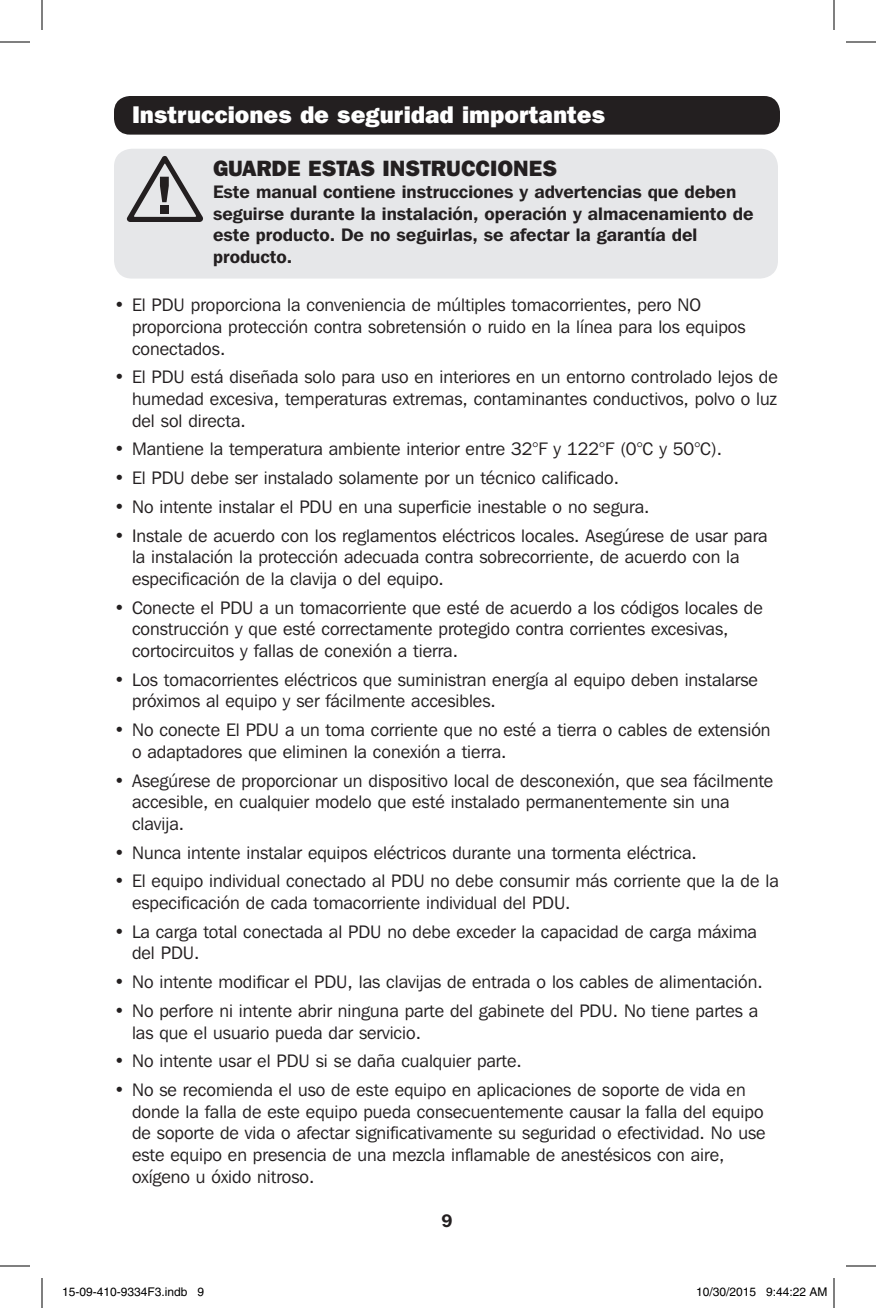
<style>
.page{position:relative;width:876px;height:1308px;background:#fff}
.page>*{position:absolute;margin:0;border:0;box-sizing:border-box;transform-origin:0 0}
.t1{font:800 24px "Franklin Gothic IT Cby BT";color:#fff}
.t2{font:800 22px "Franklin Gothic IT Cby BT";color:#231f20}
.t3{font:18px/21.6px "Franklin Gothic IT Cby BT";color:#231f20}
.t4{font:600 18px/21.6px "Franklin Gothic IT Cby BT";color:#231f20}
.t5{font:12px "Helvetica";color:#000}
</style>
<div class="page">
<div style="left:114px;top:96px;width:666px;height:39px;background:#231f20;border-radius:16px"></div>
<div style="left:114px;top:149px;width:664px;height:130px;background:#e6e7e9;border-radius:18px"></div>
<svg style="left:127px;top:156px;width:76px;height:66px"></svg>
<div style="left:160px;top:206px;width:8px;height:8px;background:#231f20"></div>
<hr style="left:0;top:42px;width:30px;height:1px;background:#000">
<hr style="left:846px;top:42px;width:30px;height:1px;background:#000">
<hr style="left:0;top:1266px;width:30px;height:1px;background:#000">
<hr style="left:846px;top:1266px;width:30px;height:1px;background:#000">
<hr style="left:42px;top:0;width:1px;height:30px;background:#000">
<hr style="left:42px;top:1278px;width:1px;height:30px;background:#000">
<hr style="left:834px;top:0;width:1px;height:30px;background:#000">
<hr style="left:834px;top:1278px;width:1px;height:30px;background:#000">
<div style="left:111px;top:1288px;width:5px;height:8px;border:1px solid #fff;border-radius:50%"></div>
<div style="left:110px;top:1287px;width:7px;height:10px;border:1px solid #fff;border-radius:50%"></div>
<div style="left:737px;top:1288px;width:5px;height:8px;border:1px solid #fff;border-radius:50%"></div>
<div style="left:736px;top:1287px;width:7px;height:10px;border:1px solid #fff;border-radius:50%"></div>
<p class="t1" style="left:132px;top:99px;width:475px">Instrucciones de seguridad importantes</p>
<p class="t2" style="left:213px;top:155px;width:346px">GUARDE ESTAS INSTRUCCIONES</p>
<p class="t4" style="left:213px;top:180px;width:542px">Este manual contiene instrucciones y advertencias que deben seguirse durante la instalación, operación y almacenamiento de este producto. De no seguirlas, se afectar la garantía del producto.</p>
<p class="t3" style="left:132px;top:294px;width:615px;text-indent:-18px">• El PDU proporciona la conveniencia de múltiples tomacorrientes, pero NO proporciona protección contra sobretensión o ruido en la línea para los equipos conectados.</p>
<p class="t3" style="left:132px;top:366px;width:647px;text-align:justify;text-indent:-18px">• El PDU está diseñada solo para uso en interiores en un entorno controlado lejos de humedad excesiva, temperaturas extremas, contaminantes conductivos, polvo o luz del sol directa.</p>
<p class="t3" style="left:114px;top:438px;width:610px">• Mantiene la temperatura ambiente interior entre 32°F y 122°F (0°C y 50°C).</p>
<p class="t3" style="left:114px;top:467px;width:507px">• El PDU debe ser instalado solamente por un técnico calificado.</p>
<p class="t3" style="left:114px;top:496px;width:537px">• No intente instalar el PDU en una superficie inestable o no segura.</p>
<p class="t3" style="left:132px;top:524px;width:637px;text-indent:-18px">• Instale de acuerdo con los reglamentos eléctricos locales. Asegúrese de usar para la instalación la protección adecuada contra sobrecorriente, de acuerdo con la especificación de la clavija o del equipo.</p>
<p class="t3" style="left:132px;top:596px;width:632px;text-indent:-18px">• Conecte el PDU a un tomacorriente que esté de acuerdo a los códigos locales de construcción y que esté correctamente protegido contra corrientes excesivas, cortocircuitos y fallas de conexión a tierra.</p>
<p class="t3" style="left:132px;top:668px;width:627px;text-indent:-18px">• Los tomacorrientes eléctricos que suministran energía al equipo deben instalarse próximos al equipo y ser fácilmente accesibles.</p>
<p class="t3" style="left:132px;top:719px;width:640px;text-indent:-18px">• No conecte El PDU a un toma corriente que no esté a tierra o cables de extensión o adaptadores que eliminen la conexión a tierra.</p>
<p class="t3" style="left:132px;top:769px;width:643px;text-indent:-18px">• Asegúrese de proporcionar un dispositivo local de desconexión, que sea fácilmente accesible, en cualquier modelo que esté instalado permanentemente sin una clavija.</p>
<p class="t3" style="left:114px;top:841px;width:585px">• Nunca intente instalar equipos eléctricos durante una tormenta eléctrica.</p>
<p class="t3" style="left:132px;top:870px;width:648px;text-indent:-18px">• El equipo individual conectado al PDU no debe consumir más corriente que la de la especificación de cada tomacorriente individual del PDU.</p>
<p class="t3" style="left:132px;top:920px;width:627px;text-indent:-18px">• La carga total conectada al PDU no debe exceder la capacidad de carga máxima del PDU.</p>
<p class="t3" style="left:114px;top:971px;width:650px">• No intente modificar el PDU, las clavijas de entrada o los cables de alimentación.</p>
<p class="t3" style="left:132px;top:1000px;width:628px;text-indent:-18px">• No perfore ni intente abrir ninguna parte del gabinete del PDU. No tiene partes a las que el usuario pueda dar servicio.</p>
<p class="t3" style="left:114px;top:1050px;width:409px">• No intente usar el PDU si se daña cualquier parte.</p>
<p class="t3" style="left:132px;top:1079px;width:635px;text-indent:-18px">• No se recomienda el uso de este equipo en aplicaciones de soporte de vida en donde la falla de este equipo pueda consecuentemente causar la falla del equipo de soporte de vida o afectar significativamente su seguridad o efectividad. No use este equipo en presencia de una mezcla inflamable de anestésicos con aire, oxígeno u óxido nitroso.</p>
<p class="t4" style="left:442px;top:1209px;width:12px">9</p>
<p class="t5" style="left:62px;top:1285px;width:144px">15-09-410-9334F3.indb 9</p>
<p class="t5" style="left:696px;top:1285px;width:133px">10/30/2015 9:44:22 AM</p>
</div>
